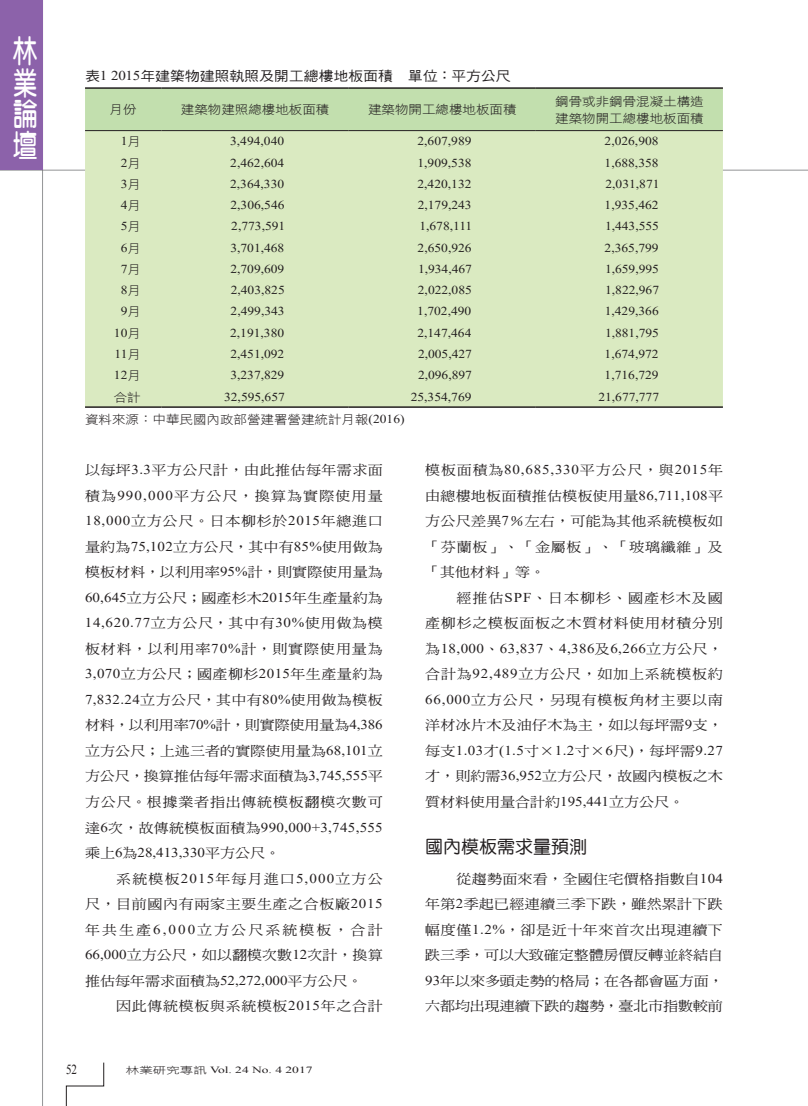
<style>
.page{position:relative;width:808px;height:1106px;background:#fff}
.page>*{position:absolute;margin:0;border:0;box-sizing:border-box;transform-origin:0 0}
.t1{font:31.5px/31.5px "DF Yuan W7 WINP BF";color:#fff;text-align:justify;scale:.77 1}
._02-內文中標標準{font:18px "DF Yuan W5 WINP BF";color:#231f20}
.t2{font:13.8px "Times New Roman";color:#231f20;scale:.8 1}
._01內文{font:13.5px/25.5px "DF Ming W5 WINP BF";letter-spacing:.01em;color:#231f20;text-align:justify;scale:1.11 1}
._11-表格-標題{font:13.5px "DF Hei W5 WINP BF";letter-spacing:-.01em;color:#231f20;scale:1.11 1}
._01內文-2{font:13.5px "DF Ming W5 WINP BF";letter-spacing:.04em;color:#231f20;scale:1.11 1}
._22-表格-內文{font:12.15px "Times New Roman";color:#231f20;scale:1.11 1}
._22-表格-內文-2{font:12.15px/16.2px "DF Hei W3 WINP BF";color:#231f20;scale:1.11 1}
.t3{font:9.45px "Times New Roman";color:#231f20;scale:1.43 1}
.s1{font-family:"Times New Roman"}
.s2{font-family:"DF Hei W3 WINP BF"}
</style>
<div class="page">
<hr style="left:0;top:170px;width:808px;height:1px;background:#6c6d70">
<hr style="left:42px;top:0;width:1px;height:1106px;background:#6c6d70">
<svg style="left:66px;top:1062px;width:38px;height:44px"></svg>
<div style="left:0;top:0;width:43px;height:170px;background:#8c62aa"></div>
<div style="left:85px;top:89px;width:638px;height:41px;background:#c2dfae"></div>
<div style="left:85px;top:131px;width:638px;height:275px;background:#daeac1"></div>
<hr style="left:85px;top:87px;width:77px;height:2px;background:#231f20">
<hr style="left:162px;top:87px;width:187px;height:2px;background:#231f20">
<hr style="left:349px;top:87px;width:187px;height:2px;background:#231f20">
<hr style="left:536px;top:87px;width:187px;height:2px;background:#231f20">
<hr style="left:85px;top:406px;width:77px;height:2px;background:#231f20">
<hr style="left:162px;top:406px;width:187px;height:2px;background:#231f20">
<hr style="left:349px;top:406px;width:187px;height:2px;background:#231f20">
<hr style="left:536px;top:406px;width:187px;height:2px;background:#231f20">
<hr style="left:85px;top:130px;width:77px;height:1px;background:#231f20">
<hr style="left:162px;top:130px;width:187px;height:1px;background:#231f20">
<hr style="left:349px;top:130px;width:187px;height:1px;background:#231f20">
<hr style="left:536px;top:130px;width:187px;height:1px;background:#231f20">
<h1 class="t1" style="left:13px;top:35px;width:32px">林業論壇</h1>
<p class="_11-表格-標題" style="left:85px;top:70px;width:385px">表<span class="s1">1 2015</span>年建築物建照執照及開工總樓地板面積 單位：平方公尺</p>
<p class="_22-表格-內文-2" style="left:109px;top:102px;width:26px">月份</p>
<p class="_22-表格-內文-2" style="left:181px;top:102px;width:135px">建築物建照總樓地板面積</p>
<p class="_22-表格-內文-2" style="left:368px;top:102px;width:135px">建築物開工總樓地板面積</p>
<p class="_22-表格-內文-2" style="left:555px;top:93px;width:135px">鋼骨或非鋼骨混凝土構造建築物開工總樓地板面積</p>
<p class="_22-表格-內文" style="left:121px;top:133px;width:20px">1<span class="s2">月</span></p>
<p class="_22-表格-內文" style="left:230px;top:133px;width:50px">3,494,040</p>
<p class="_22-表格-內文" style="left:417px;top:133px;width:50px">2,607,989</p>
<p class="_22-表格-內文" style="left:605px;top:133px;width:50px">2,026,908</p>
<p class="_22-表格-內文" style="left:121px;top:154px;width:20px">2<span class="s2">月</span></p>
<p class="_22-表格-內文" style="left:230px;top:154px;width:50px">2,462,604</p>
<p class="_22-表格-內文" style="left:417px;top:154px;width:50px">1,909,538</p>
<p class="_22-表格-內文" style="left:605px;top:154px;width:50px">1,688,358</p>
<p class="_22-表格-內文" style="left:121px;top:175px;width:20px">3<span class="s2">月</span></p>
<p class="_22-表格-內文" style="left:230px;top:175px;width:50px">2,364,330</p>
<p class="_22-表格-內文" style="left:417px;top:175px;width:50px">2,420,132</p>
<p class="_22-表格-內文" style="left:605px;top:175px;width:50px">2,031,871</p>
<p class="_22-表格-內文" style="left:121px;top:196px;width:20px">4<span class="s2">月</span></p>
<p class="_22-表格-內文" style="left:230px;top:196px;width:50px">2,306,546</p>
<p class="_22-表格-內文" style="left:418px;top:196px;width:50px">2,179,243</p>
<p class="_22-表格-內文" style="left:605px;top:196px;width:50px">1,935,462</p>
<p class="_22-表格-內文" style="left:121px;top:218px;width:20px">5<span class="s2">月</span></p>
<p class="_22-表格-內文" style="left:231px;top:218px;width:50px">2,773,591</p>
<p class="_22-表格-內文" style="left:419px;top:218px;width:49px">1,678,111</p>
<p class="_22-表格-內文" style="left:605px;top:218px;width:50px">1,443,555</p>
<p class="_22-表格-內文" style="left:121px;top:239px;width:20px">6<span class="s2">月</span></p>
<p class="_22-表格-內文" style="left:230px;top:239px;width:50px">3,701,468</p>
<p class="_22-表格-內文" style="left:418px;top:239px;width:50px">2,650,926</p>
<p class="_22-表格-內文" style="left:605px;top:239px;width:50px">2,365,799</p>
<p class="_22-表格-內文" style="left:121px;top:260px;width:20px">7<span class="s2">月</span></p>
<p class="_22-表格-內文" style="left:230px;top:260px;width:50px">2,709,609</p>
<p class="_22-表格-內文" style="left:418px;top:260px;width:50px">1,934,467</p>
<p class="_22-表格-內文" style="left:605px;top:260px;width:50px">1,659,995</p>
<p class="_22-表格-內文" style="left:121px;top:281px;width:20px">8<span class="s2">月</span></p>
<p class="_22-表格-內文" style="left:231px;top:281px;width:50px">2,403,825</p>
<p class="_22-表格-內文" style="left:418px;top:281px;width:50px">2,022,085</p>
<p class="_22-表格-內文" style="left:605px;top:281px;width:50px">1,822,967</p>
<p class="_22-表格-內文" style="left:121px;top:303px;width:20px">9<span class="s2">月</span></p>
<p class="_22-表格-內文" style="left:231px;top:303px;width:50px">2,499,343</p>
<p class="_22-表格-內文" style="left:417px;top:303px;width:50px">1,702,490</p>
<p class="_22-表格-內文" style="left:605px;top:303px;width:50px">1,429,366</p>
<p class="_22-表格-內文" style="left:114px;top:324px;width:26px">10<span class="s2">月</span></p>
<p class="_22-表格-內文" style="left:230px;top:324px;width:50px">2,191,380</p>
<p class="_22-表格-內文" style="left:417px;top:324px;width:50px">2,147,464</p>
<p class="_22-表格-內文" style="left:605px;top:324px;width:50px">1,881,795</p>
<p class="_22-表格-內文" style="left:114px;top:345px;width:25px">11<span class="s2">月</span></p>
<p class="_22-表格-內文" style="left:230px;top:345px;width:50px">2,451,092</p>
<p class="_22-表格-內文" style="left:418px;top:345px;width:50px">2,005,427</p>
<p class="_22-表格-內文" style="left:605px;top:345px;width:50px">1,674,972</p>
<p class="_22-表格-內文" style="left:114px;top:366px;width:26px">12<span class="s2">月</span></p>
<p class="_22-表格-內文" style="left:230px;top:366px;width:50px">3,237,829</p>
<p class="_22-表格-內文" style="left:418px;top:366px;width:50px">2,096,897</p>
<p class="_22-表格-內文" style="left:605px;top:366px;width:50px">1,716,729</p>
<p class="_22-表格-內文-2" style="left:114px;top:389px;width:26px">合計</p>
<p class="_22-表格-內文" style="left:224px;top:388px;width:56px">32,595,657</p>
<p class="_22-表格-內文" style="left:411px;top:388px;width:56px">25,354,769</p>
<p class="_22-表格-內文" style="left:598px;top:388px;width:56px">21,677,777</p>
<p class="_22-表格-內文-2" style="left:85px;top:411px;width:289px">資料來源：中華民國內政部營建署營建統計月報<span class="s1">(2016)</span></p>
<p class="_01內文" style="left:85px;top:457px;width:270px">以每坪<span class="s1">3.3</span>平方公尺計，由此推估每年需求面積為<span class="s1">990,000</span>平方公尺，換算為實際使用量<span class="s1">18,000</span>立方公尺。日本柳杉於<span class="s1">2015</span>年總進口量約為<span class="s1">75,102</span>立方公尺，其中有<span class="s1">85%</span>使用做為模板材料，以利用率<span class="s1">95%</span>計，則實際使用量為<span class="s1">60,645</span>立方公尺；國產杉木<span class="s1">2015</span>年生產量約為<span class="s1">14,620.77</span>立方公尺，其中有<span class="s1">30%</span>使用做為模板材料，以利用率<span class="s1">70%</span>計，則實際使用量為<span class="s1">3,070</span>立方公尺；國產柳杉<span class="s1">2015</span>年生產量約為<span class="s1">7,832.24</span>立方公尺，其中有<span class="s1">80%</span>使用做為模板材料，以利用率<span class="s1">70%</span>計，則實際使用量為<span class="s1">4,386</span>立方公尺；上述三者的實際使用量為<span class="s1">68,101</span>立方公尺，換算推估每年需求面積為<span class="s1">3,745,555</span>平方公尺。根據業者指出傳統模板翻模次數可達<span class="s1">6</span>次，故傳統模板面積為<span class="s1">990,000+3,745,555</span>乘上<span class="s1">6</span>為<span class="s1">28,413,330</span>平方公尺。</p>
<p class="_01內文" style="left:85px;top:865px;width:270px;text-indent:31px">系統模板<span class="s1">2015</span>年每月進口<span class="s1">5,000</span>立方公尺，目前國內有兩家主要生產之合板廠<span class="s1">2015</span>年共生產<span class="s1">6,000</span>立方公尺系統模板，合計<span class="s1">66,000</span>立方公尺，如以翻模次數<span class="s1">12</span>次計，換算推估每年需求面積為<span class="s1">52,272,000</span>平方公尺。</p>
<p class="_01內文-2" style="left:116px;top:999px;width:241px">因此傳統模板與系統模板<span class="s1">2015</span>年之合計</p>
<p class="t2" style="left:66px;top:1060px;width:15px">52</p>
<p class="t3" style="left:126px;top:1063px;width:132px"><span class="s2">林業研究專訊</span> Vol. 24 No. 4 2017</p>
<p class="_01內文" style="left:425px;top:457px;width:270px">模板面積為<span class="s1">80,685,330</span>平方公尺，與<span class="s1">2015</span>年由總樓地板面積推估模板使用量<span class="s1">86,711,108</span>平方公尺差異<span class="s1">7</span>％左右，可能為其他系統模板如「芬蘭板」、「金屬板」、「玻璃纖維」及「其他材料」等。</p>
<p class="_01內文" style="left:425px;top:585px;width:270px;text-indent:31px">經推估<span class="s1">SPF</span>、日本柳杉、國產杉木及國產柳杉之模板面板之木質材料使用材積分別為<span class="s1">18,000</span>、<span class="s1">63,837</span>、<span class="s1">4,386</span>及<span class="s1">6,266</span>立方公尺，合計為<span class="s1">92,489</span>立方公尺，如加上系統模板約<span class="s1">66,000</span>立方公尺，另現有模板角材主要以南洋材冰片木及油仔木為主，如以每坪需<span class="s1">9</span>支，每支<span class="s1">1.03</span>才<span class="s1">(1.5</span>寸×<span class="s1">1.2</span>寸×<span class="s1">6</span>尺<span class="s1">)</span>，每坪需<span class="s1">9.27</span>才，則約需<span class="s1">36,952</span>立方公尺，故國內模板之木質材料使用量合計約<span class="s1">195,441</span>立方公尺。</p>
<p class="_02-內文中標標準" style="left:425px;top:838px;width:163px">國內模板需求量預測</p>
<p class="_01內文" style="left:425px;top:865px;width:270px;text-indent:31px">從趨勢面來看，全國住宅價格指數自<span class="s1">104</span>年第<span class="s1">2</span>季起已經連續三季下跌，雖然累計下跌幅度僅<span class="s1">1.2%</span>，卻是近十年來首次出現連續下跌三季，可以大致確定整體房價反轉並終結自<span class="s1">93</span>年以來多頭走勢的格局；在各都會區方面，六都均出現連續下跌的趨勢，臺北市指數較前</p>
</div>
